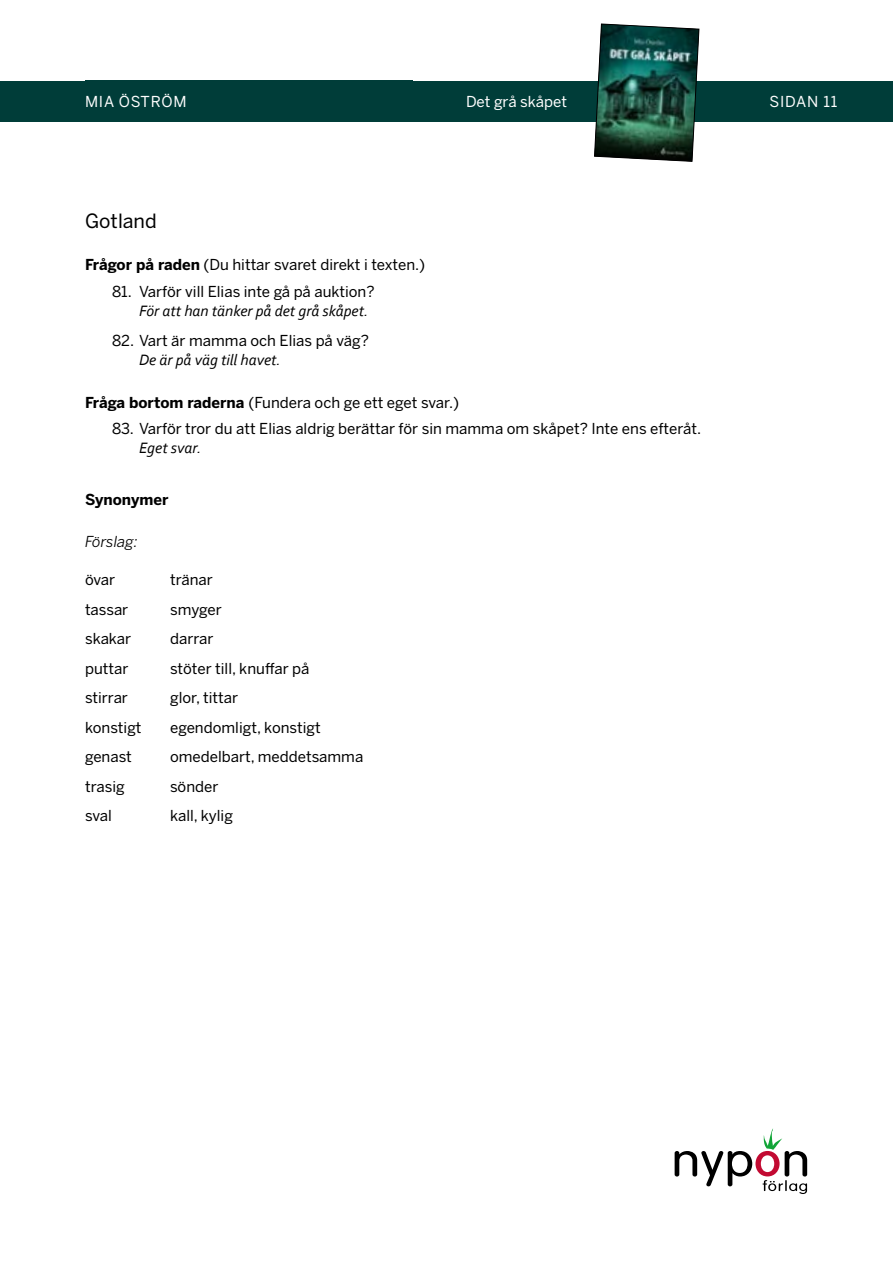
<style>
.page{position:relative;width:893px;height:1263px;background:#fff}
.page>*{position:absolute;margin:0;border:0;box-sizing:border-box;transform-origin:0 0}
.t1{font:19.5px "Benton Sans";color:#000}
.t2{font:italic 15.75px "Corbel";color:#000}
.t3{font:15px "Benton Sans";color:#000}
.t4{font:15px "Benton Sans";letter-spacing:.01em;color:#fff}
.t5{font:15px "Benton Sans";letter-spacing:.05em;color:#fff}
.t6{font:700 15px "Benton Sans";color:#000}
.t7{font:italic 15px "Benton Sans";color:#000}
.s1{font-weight:700}
</style>
<div class="page">
<div style="left:0;top:81px;width:893px;height:40px;background:#003d39"></div>
<div style="left:85px;top:80px;width:327px;height:41px;background:#003d39"></div>
<img style="left:594px;top:23px;width:105px;height:139px">
<svg style="left:675px;top:1128px;width:132px;height:66px"></svg>
<p class="t5" style="left:85px;top:92px;width:103px">MIA ÖSTRÖM</p>
<p class="t4" style="left:466px;top:92px;width:103px">Det grå skåpet</p>
<p class="t4" style="left:770px;top:92px;width:69px">SIDAN 11</p>
<h1 class="t1" style="left:85px;top:209px;width:73px">Gotland</h1>
<p class="t3" style="left:85px;top:256px;width:342px"><span class="s1">Frågor på raden</span> (Du hittar svaret direkt i texten.)</p>
<p class="t3" style="left:112px;top:282px;width:264px">81. Varför vill Elias inte gå på auktion?</p>
<p class="t2" style="left:139px;top:301px;width:231px">För att han tänker på det grå skåpet.</p>
<p class="t3" style="left:112px;top:332px;width:258px">82. Vart är mamma och Elias på väg?</p>
<p class="t2" style="left:139px;top:350px;width:143px">De är på väg till havet.</p>
<p class="t3" style="left:85px;top:393px;width:376px"><span class="s1">Fråga bortom raderna</span> (Fundera och ge ett eget svar.)</p>
<p class="t3" style="left:112px;top:420px;width:591px">83. Varför tror du att Elias aldrig berättar för sin mamma om skåpet? Inte ens efteråt.</p>
<p class="t2" style="left:139px;top:438px;width:64px">Eget svar.</p>
<p class="t6" style="left:85px;top:490px;width:85px">Synonymer</p>
<p class="t7" style="left:85px;top:533px;width:54px">Förslag:</p>
<p class="t3" style="left:85px;top:571px;width:32px">övar</p>
<p class="t3" style="left:170px;top:571px;width:44px">tränar</p>
<p class="t3" style="left:85px;top:600px;width:45px">tassar</p>
<p class="t3" style="left:170px;top:600px;width:53px">smyger</p>
<p class="t3" style="left:85px;top:630px;width:48px">skakar</p>
<p class="t3" style="left:170px;top:630px;width:45px">darrar</p>
<p class="t3" style="left:85px;top:659px;width:45px">puttar</p>
<p class="t3" style="left:170px;top:659px;width:141px">stöter till, knuffar på</p>
<p class="t3" style="left:85px;top:689px;width:44px">stirrar</p>
<p class="t3" style="left:170px;top:689px;width:69px">glor, tittar</p>
<p class="t3" style="left:85px;top:718px;width:58px">konstigt</p>
<p class="t3" style="left:170px;top:718px;width:152px">egendomligt, konstigt</p>
<p class="t3" style="left:85px;top:748px;width:48px">genast</p>
<p class="t3" style="left:170px;top:748px;width:195px">omedelbart, meddetsamma</p>
<p class="t3" style="left:85px;top:777px;width:41px">trasig</p>
<p class="t3" style="left:170px;top:777px;width:50px">sönder</p>
<p class="t3" style="left:85px;top:807px;width:28px">sval</p>
<p class="t3" style="left:170px;top:807px;width:64px">kall, kylig</p>
</div>
